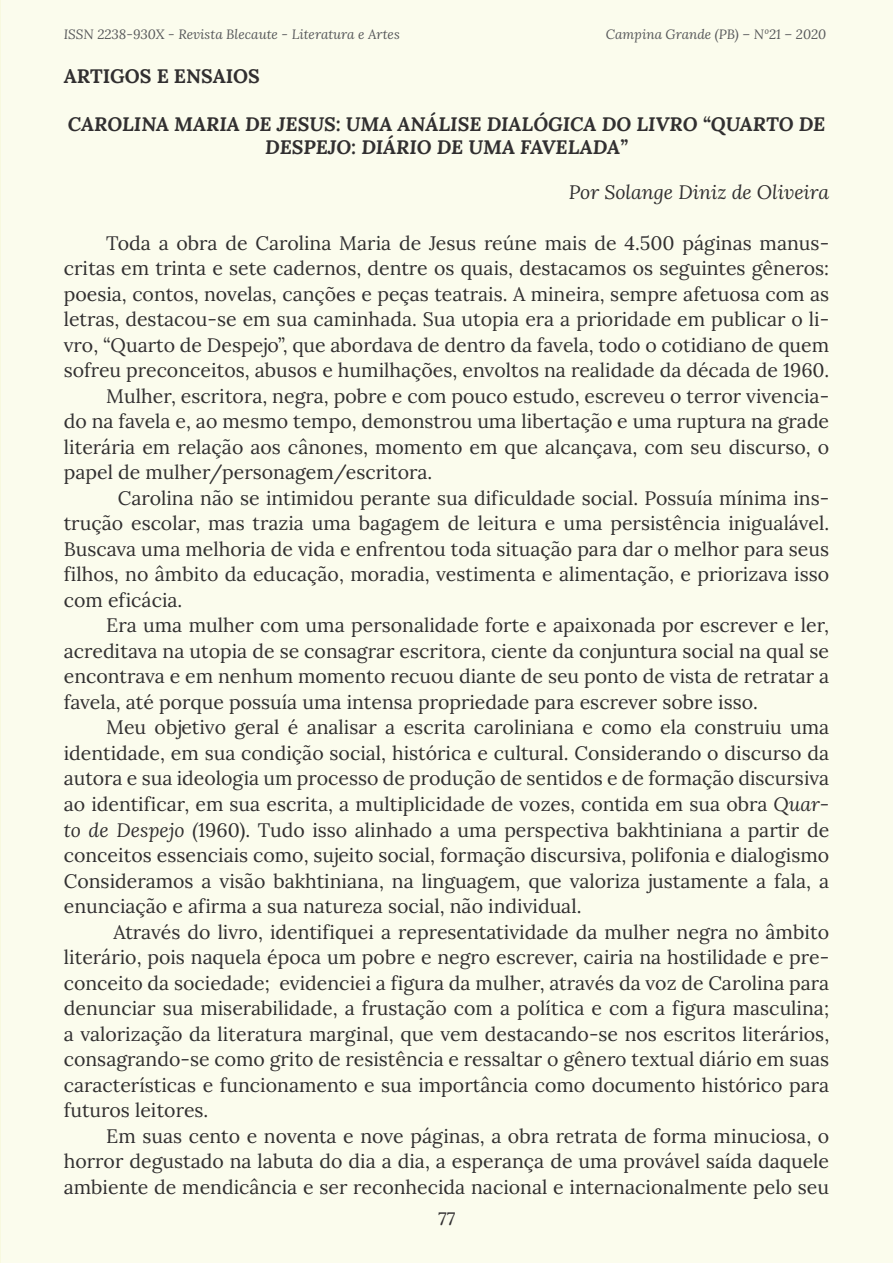
<style>
.page{position:relative;width:893px;height:1263px;background:#fbfced}
.page>*{position:absolute;margin:0;border:0;box-sizing:border-box;transform-origin:0 0}
.TEXTO_GERAL{font:19.5px/25.5px "Lora";color:#312f30;text-align:justify}
.TEXTO_GERAL-2{font:italic 700 19.5px/22.5px "Lora";color:#312f30;text-align:center}
.TEXTO_GERAL-3{font:italic 19.5px "Lora";color:#312f30}
.TEXTO_GERAL-4{font:700 19.5px "Lora";color:#312f30}
.t1{font:italic 500 18px "Lora";color:#312f30}
.t2{font:italic 13.5px "Lora";color:#57585a}
.s1{font-style:italic}
</style>
<div class="page">
<p class="t2" style="left:64px;top:25px;width:338px">ISSN 2238-930X - Revista Blecaute - Literatura e Artes</p>
<p class="t2" style="left:606px;top:25px;width:222px">Campina Grande (PB) – Nº21 – 2020</p>
<p class="TEXTO_GERAL-4" style="left:64px;top:60px;width:197px">ARTIGOS E ENSAIOS</p>
<p class="TEXTO_GERAL-2" style="left:68px;top:112px;width:759px">CAROLINA MARIA DE JESUS: UMA ANÁLISE DIALÓGICA DO LIVRO “QUARTO DE<br>DESPEJO: DIÁRIO DE UMA FAVELADA”</p>
<p class="TEXTO_GERAL-3" style="left:569px;top:179px;width:262px">Por Solange Diniz de Oliveira</p>
<p class="TEXTO_GERAL" style="left:64px;top:229px;width:767px;text-indent:43px">Toda a obra de Carolina Maria de Jesus reúne mais de 4.500 páginas manus&shy;critas em trinta e sete cadernos, dentre os quais, destacamos os seguintes gêneros: poesia, contos, novelas, canções e peças teatrais. A mineira, sempre afetuosa com as letras, destacou-se em sua caminhada. Sua utopia era a prioridade em publicar o li&shy;vro, “Quarto de Despejo”, que abordava de dentro da favela, todo o cotidiano de quem sofreu preconceitos, abusos e humilhações, envoltos na realidade da década de 1960.</p>
<p class="TEXTO_GERAL" style="left:64px;top:382px;width:767px;text-indent:43px">Mulher, escritora, negra, pobre e com pouco estudo, escreveu o terror vivencia&shy;do na favela e, ao mesmo tempo, demonstrou uma libertação e uma ruptura na grade literária em relação aos cânones, momento em que alcançava, com seu discurso, o papel de mulher/personagem/escritora.</p>
<p class="TEXTO_GERAL" style="left:64px;top:484px;width:767px;text-indent:54px">Carolina não se intimidou perante sua dificuldade social. Possuía mínima ins&shy;trução escolar, mas trazia uma bagagem de leitura e uma persistência inigualável.<br>Buscava uma melhoria de vida e enfrentou toda situação para dar o melhor para seus filhos, no âmbito da educação, moradia, vestimenta e alimentação, e priorizava isso com eficácia.</p>
<p class="TEXTO_GERAL" style="left:64px;top:611px;width:767px;text-indent:43px">Era uma mulher com uma personalidade forte e apaixonada por escrever e ler, acreditava na utopia de se consagrar escritora, ciente da conjuntura social na qual se encontrava e em nenhum momento recuou diante de seu ponto de vista de retratar a favela, até porque possuía uma intensa propriedade para escrever sobre isso.</p>
<p class="TEXTO_GERAL" style="left:64px;top:713px;width:767px;text-indent:43px">Meu objetivo geral é analisar a escrita caroliniana e como ela construiu uma identidade, em sua condição social, histórica e cultural. Considerando o discurso da autora e sua ideologia um processo de produção de sentidos e de formação discursiva ao identificar, em sua escrita, a multiplicidade de vozes, contida em sua obra <span class="s1">Quar&shy;to de Despejo (</span>1960). Tudo isso alinhado a uma perspectiva bakhtiniana a partir de conceitos essenciais como, sujeito social, formação discursiva, polifonia e dialogismo Consideramos a visão bakhtiniana, na linguagem, que valoriza justamente a fala, a enunciação e afirma a sua natureza social, não individual.</p>
<p class="TEXTO_GERAL" style="left:64px;top:917px;width:767px;text-indent:50px">Através do livro, identifiquei a representatividade da mulher negra no âmbito literário, pois naquela época um pobre e negro escrever, cairia na hostilidade e pre&shy;conceito da sociedade; evidenciei a figura da mulher, através da voz de Carolina para denunciar sua miserabilidade, a frustação com a política e com a figura masculina; a valorização da literatura marginal, que vem destacando-se nos escritos literários, consagrando-se como grito de resistência e ressaltar o gênero textual diário em suas características e funcionamento e sua importância como documento histórico para futuros leitores.</p>
<p class="TEXTO_GERAL" style="left:64px;top:1121px;width:767px;text-indent:43px">Em suas cento e noventa e nove páginas, a obra retrata de forma minuciosa, o horror degustado na labuta do dia a dia, a esperança de uma provável saída daquele ambiente de mendicância e ser reconhecida nacional e internacionalmente pelo seu</p>
<p class="t1" style="left:438px;top:1206px;width:18px">77</p>
</div>
